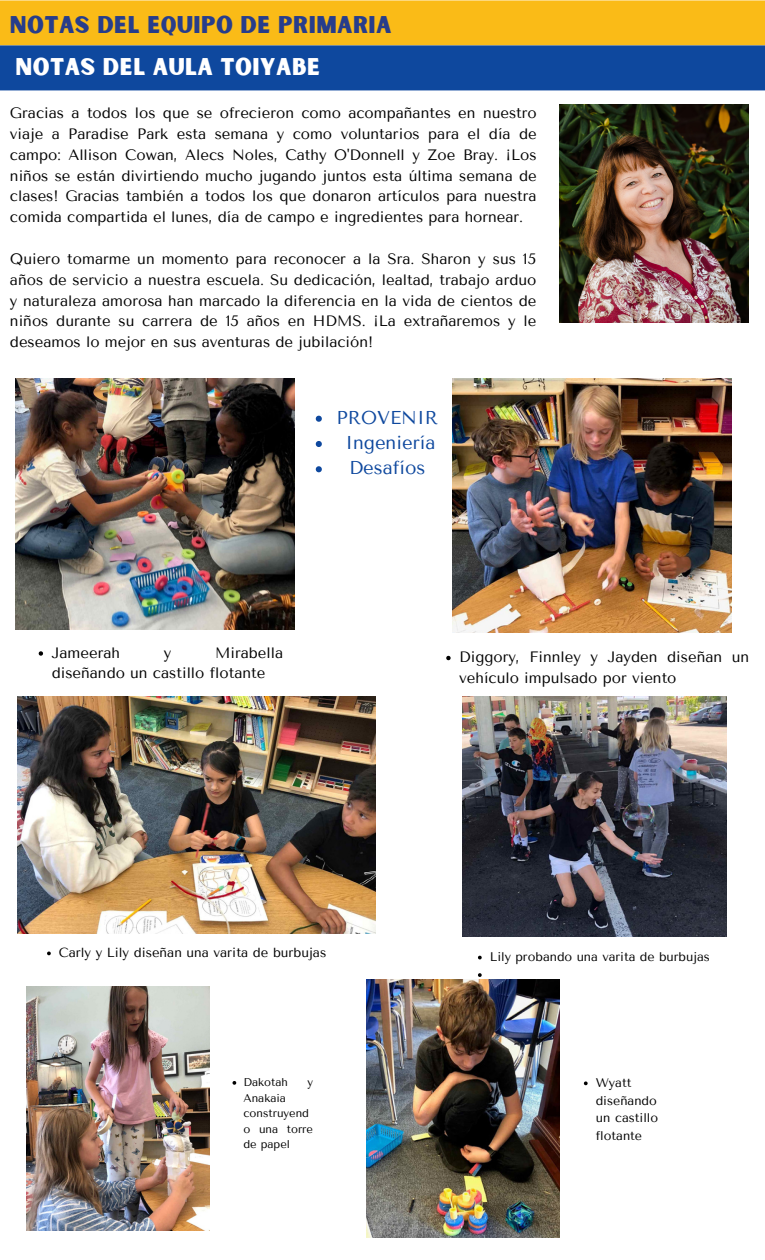
<style>
.page{position:relative;width:765px;height:1260px;background:#fff}
.page>*{position:absolute;margin:0;border:0;box-sizing:border-box;transform-origin:0 0}
.t1{font:23.12px "Sunborn Sans One";letter-spacing:.015em;color:#273d8b}
.t2{font:23.12px "Sunborn Sans One";letter-spacing:.015em;color:#fff}
.t3{font:18.5px "Tenor Sans";color:#0e489e}
.t4{font:15px/20.9px "Tenor Sans";color:#000;text-align:justify}
.t5{font:13.12px "Tenor Sans";color:#000}
.t6{font:12.5px/17.5px "Tenor Sans";color:#000}
.t7{font:11.25px/15.6px "Tenor Sans";color:#000}
</style>
<div class="page">
<div style="left:0;top:0;width:765px;height:45px;background:#fabb17"></div>
<div style="left:0;top:45px;width:765px;height:45px;background:#0e489e"></div>
<img style="left:560px;top:105px;width:189px;height:217px">
<img style="left:16px;top:378px;width:278px;height:252px">
<img style="left:367px;top:980px;width:192px;height:257px">
<img style="left:452px;top:378px;width:279px;height:254px">
<img style="left:463px;top:696px;width:263px;height:240px">
<img style="left:18px;top:696px;width:357px;height:238px">
<img style="left:26px;top:986px;width:183px;height:245px">
<svg style="left:478px;top:956px;width:4px;height:3px"></svg>
<svg style="left:478px;top:973px;width:4px;height:4px"></svg>
<svg style="left:39px;top:651px;width:4px;height:5px"></svg>
<svg style="left:584px;top:1081px;width:4px;height:4px"></svg>
<svg style="left:446px;top:656px;width:5px;height:4px"></svg>
<svg style="left:233px;top:1081px;width:3px;height:4px"></svg>
<svg style="left:316px;top:416px;width:6px;height:6px"></svg>
<svg style="left:316px;top:441px;width:6px;height:6px"></svg>
<svg style="left:316px;top:466px;width:6px;height:6px"></svg>
<svg style="left:47px;top:952px;width:4px;height:3px"></svg>
<p class="t1" style="left:10px;top:10px;width:383px">NOTAS DEL EQUIPO DE PRIMARIA</p>
<p class="t2" style="left:16px;top:51px;width:306px">NOTAS DEL AULA TOIYABE</p>
<p class="t4" style="left:10px;top:103px;width:528px">Gracias a todos los que se ofrecieron como acompañantes en nuestro viaje a Paradise Park esta semana y como voluntarios para el día de campo: Allison Cowan, Alecs Noles, Cathy O'Donnell y Zoe Bray. ¡Los niños se están divirtiendo mucho jugando juntos esta última semana de clases! Gracias también a todos los que donaron artículos para nuestra comida compartida el lunes, día de campo e ingredientes para hornear.</p>
<p class="t4" style="left:10px;top:248px;width:528px">Quiero tomarme un momento para reconocer a la Sra. Sharon y sus 15 años de servicio a nuestra escuela. Su dedicación, lealtad, trabajo arduo y naturaleza amorosa han marcado la diferencia en la vida de cientos de niños durante su carrera de 15 años en HDMS. ¡La extrañaremos y le deseamos lo mejor en sus aventuras de jubilación!</p>
<p class="t3" style="left:337px;top:407px;width:103px">PROVENIR</p>
<p class="t3" style="left:345px;top:432px;width:92px">Ingeniería</p>
<p class="t3" style="left:349px;top:457px;width:78px">Desafíos</p>
<p class="t4" style="left:52px;top:642px;width:233px;text-indent:163px">Mirabella diseñando un castillo flotante</p>
<p class="t4" style="left:52px;top:642px;width:70px">Jameerah</p>
<p class="t4" style="left:164px;top:642px;width:9px">y</p>
<p class="t4" style="left:459px;top:647px;width:292px">Diggory, Finnley y Jayden diseñan un vehículo impulsado por viento</p>
<p class="t5" style="left:59px;top:945px;width:269px">Carly y Lily diseñan una varita de burbujas</p>
<p class="t7" style="left:244px;top:1074px;width:46px">Dakotah</p>
<p class="t7" style="left:307px;top:1074px;width:7px">y</p>
<p class="t7" style="left:244px;top:1090px;width:71px">Anakaia construyend o una torre de papel</p>
<p class="t6" style="left:490px;top:948px;width:221px">Lily probando una varita de burbujas</p>
<p class="t6" style="left:596px;top:1074px;width:64px">Wyatt diseñando un castillo flotante</p>
</div>
